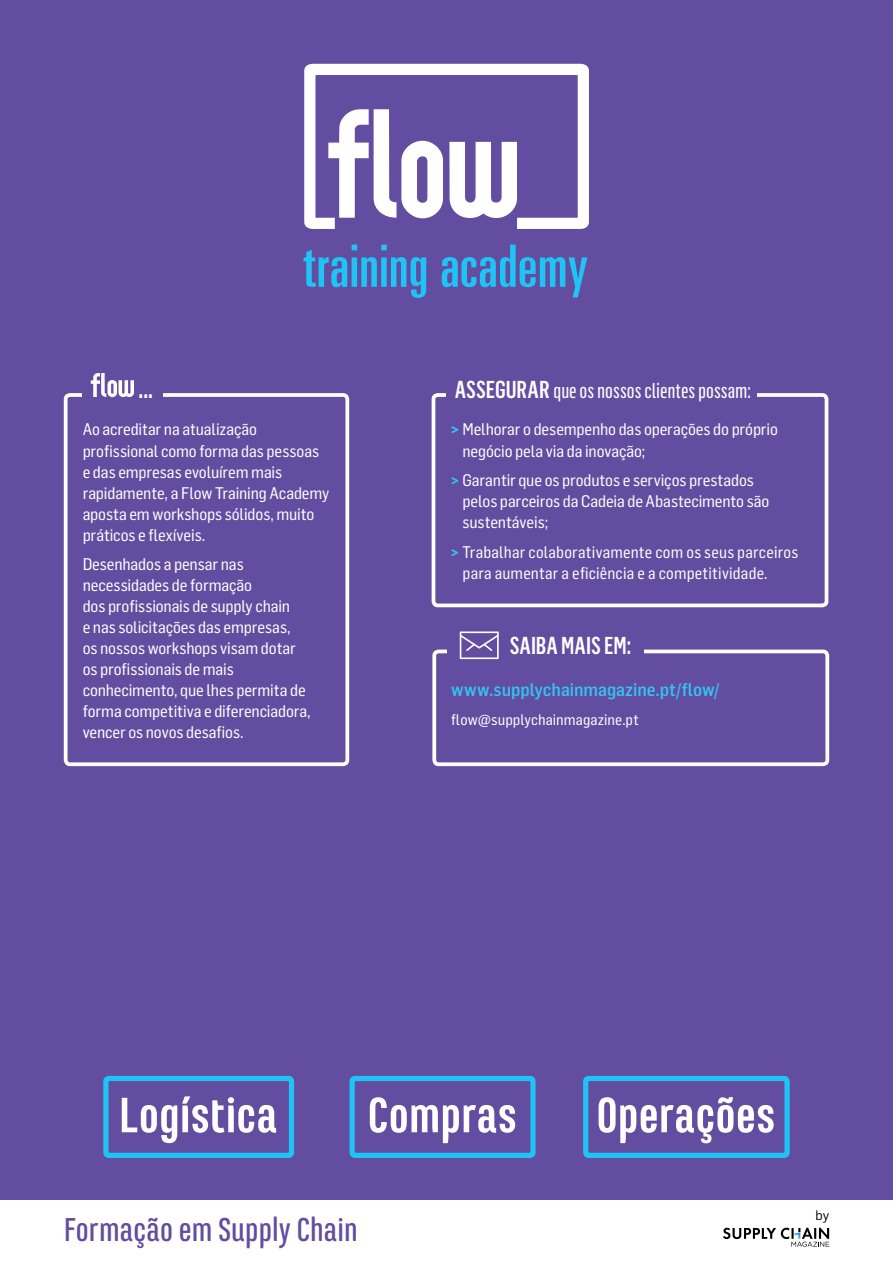
<style>
.page{position:relative;width:893px;height:1263px;background:#fff}
.page>*{position:absolute;margin:0;border:0;box-sizing:border-box;transform-origin:0 0}
.t1{font:700 51.9px "Marianina FY";letter-spacing:-.005em;color:#fff}
.t2{font:500 34.5px "Marianina FY";letter-spacing:-.01em;color:#634da0}
.t3{font:500 27px "Flama Condensed";color:#fff}
.t4{font:500 24px "Flama Condensed";color:#fff}
.t5{font:21px "Flama Condensed Basic";letter-spacing:.005em;color:#fff}
.t6{font:500 18px "Flama Semicondensed";color:#31c5f4}
.t7{font:16.5px/21px "Flama Semicondensed Basic";letter-spacing:-.005em;color:#fff}
.t8{font:16.5px/21px "Flama Semicondensed Basic";letter-spacing:.015em;color:#fff;scale:.96 1}
.t9{font:15px "Flama Semicondensed Basic";letter-spacing:.005em;color:#fff}
.t10{font:13.5px "Flama";color:#000}
.s1{font-family:"Flama Condensed";font-weight:500;font-size:24px}
.s2{font-family:"Flama Semicondensed";font-weight:700;color:#31c5f4}
</style>
<div class="page">
<div style="left:0;top:0;width:893px;height:1199px;background:#634da0"></div>
<svg style="left:304px;top:64px;width:285px;height:165px"></svg>
<svg style="left:304px;top:245px;width:122px;height:53px"></svg>
<svg style="left:442px;top:245px;width:145px;height:52px"></svg>
<svg style="left:328px;top:109px;width:115px;height:109px"></svg>
<svg style="left:449px;top:142px;width:68px;height:76px"></svg>
<div style="left:103px;top:1076px;width:191px;height:82px;border:5px solid #20c4f4;border-radius:3px"></div>
<div style="left:583px;top:1076px;width:207px;height:82px;border:5px solid #20c4f4;border-radius:3px"></div>
<div style="left:350px;top:1076px;width:186px;height:82px;border:5px solid #20c4f4;border-radius:3px"></div>
<svg style="left:723px;top:1228px;width:106px;height:19px"></svg>
<div style="left:432px;top:393px;width:396px;height:214px;border:4px solid #fff;border-radius:4px"></div>
<div style="left:432px;top:649px;width:397px;height:117px;border:4px solid #fff;border-radius:4px"></div>
<div style="left:446px;top:379px;width:310px;height:26px;background:#634da0"></div>
<div style="left:447px;top:633px;width:196px;height:26px;background:#634da0"></div>
<svg style="left:460px;top:631px;width:39px;height:28px"></svg>
<div style="left:64px;top:393px;width:285px;height:373px;border:4px solid #fff;border-radius:4px"></div>
<div style="left:83px;top:375px;width:80px;height:26px;background:#634da0"></div>
<svg style="left:91px;top:373px;width:43px;height:24px"></svg>
<h3 class="t3" style="left:139px;top:371px;width:16px">...</h3>
<p class="t7" style="left:83px;top:418px;width:248px">Ao acreditar na atualização profissional como forma das pessoas e das empresas evoluírem mais rapidamente, a Flow Training Academy aposta em workshops sólidos, muito práticos e flexíveis.</p>
<p class="t7" style="left:83px;top:553px;width:229px">Desenhados a pensar nas necessidades de formação<br>dos profissionais de supply chain<br>e nas solicitações das empresas,<br>os nossos workshops visam dotar os profissionais de mais conhecimento, que lhes permita de forma competitiva e diferenciadora, vencer os novos desafios.</p>
<h3 class="t4" style="left:455px;top:374px;width:11px">ASSE</h3>
<p class="t5" style="left:495px;top:377px;width:257px"><span class="s1">GURAR</span> que os nossos clientes possam:</p>
<p class="t7" style="left:462px;top:418px;width:317px;text-indent:-12px"><span class="s2">&gt;</span> Melhorar o desempenho das operações do próprio negócio pela via da inovação;</p>
<p class="t7" style="left:462px;top:469px;width:308px;text-indent:-12px"><span class="s2">&gt;</span> Garantir que os produtos e serviços prestados pelos parceiros da Cadeia de Abastecimento são sustentáveis;</p>
<p class="t8" style="left:462px;top:540px;width:351px;text-indent:-12px"><span class="s2">&gt;</span> Trabalhar colaborativamente com os seus parceiros para aumentar a eficiência e a competitividade.</p>
<h3 class="t4" style="left:510px;top:631px;width:11px">SAIBA</h3>
<h3 class="t4" style="left:561px;top:631px;width:71px">MAIS EM:</h3>
<p class="t6" style="left:451px;top:678px;width:270px">www.supplychainmagazine.pt/flow/</p>
<p class="t9" style="left:451px;top:710px;width:189px">flow@supplychainmagazine.pt</p>
<h1 class="t1" style="left:119px;top:1087px;width:160px">Logística</h1>
<h1 class="t1" style="left:367px;top:1087px;width:151px">Compras</h1>
<h1 class="t1" style="left:596px;top:1087px;width:180px">Operações</h1>
<h2 class="t2" style="left:64px;top:1211px;width:296px">Formação em Supply Chain</h2>
<p class="t10" style="left:815px;top:1205px;width:15px">by</p>
</div>
